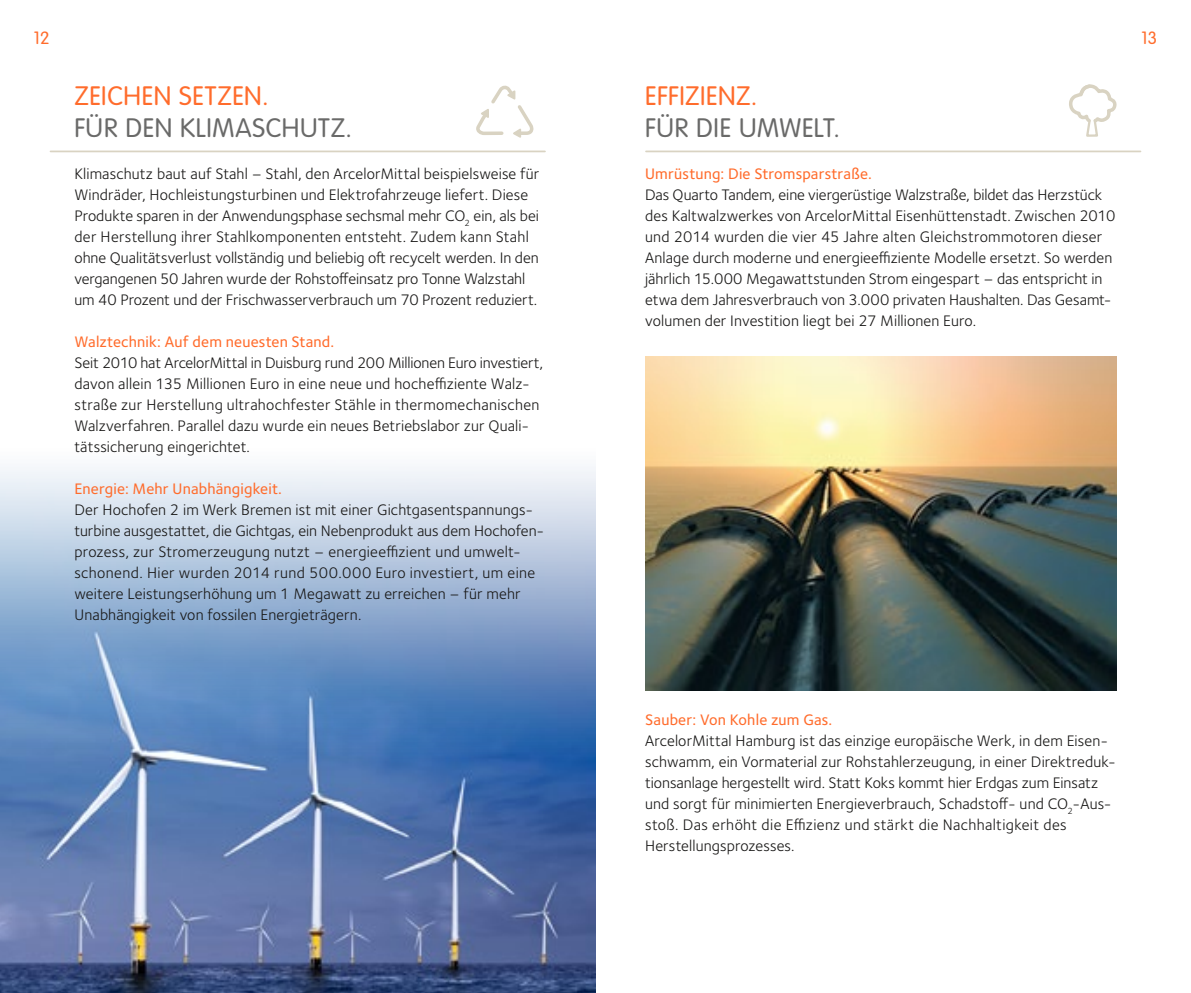
<style>
.page{position:relative;width:1191px;height:993px;background:#fff}
.page>*{position:absolute;margin:0;border:0;box-sizing:border-box;transform-origin:0 0}
.Head{font:300 26.25px "VAG Rounded";letter-spacing:.025em;color:#6a6a69}
.Head-2{font:300 26.25px "VAG Rounded";letter-spacing:.015em;color:#ff6c2c}
.t1{font:300 17.5px "VAG Rounded";color:#ff6c2c}
.Fließtext{font:15.75px/21px "Foundry Sterling";letter-spacing:.005em;color:#181716}
.Subhead{font:500 15.75px "Foundry Sterling";letter-spacing:.01em;color:#ff6c2c}
</style>
<div class="page">
<hr style="left:646px;top:150px;width:494px;height:2px;background:#d9d3c2">
<img style="left:0;top:467px;width:595px;height:525px">
<hr style="left:50px;top:150px;width:495px;height:2px;background:#d9d3c2">
<img style="left:645px;top:357px;width:471px;height:333px">
<svg style="left:1069px;top:84px;width:47px;height:53px"></svg>
<svg style="left:476px;top:86px;width:58px;height:52px"></svg>
<p class="t1" style="left:34px;top:27px;width:17px">12</p>
<p class="t1" style="left:1141px;top:27px;width:17px">13</p>
<p class="Head-2" style="left:74px;top:81px;width:196px">ZEICHEN SETZEN.</p>
<p class="Head" style="left:74px;top:112px;width:279px">FÜR DEN KLIMASCHUTZ.</p>
<p class="Fließtext" style="left:74px;top:163px;width:466px">Klimaschutz baut auf Stahl – Stahl, den ArcelorMittal beispielsweise für Windräder, Hochleistungsturbinen und Elektrofahrzeuge liefert. Diese Produkte sparen in der Anwendungsphase sechsmal mehr CO<sub>2</sub> ein, als bei der Herstellung ihrer Stahlkomponenten entsteht. Zudem kann Stahl ohne Qualitätsverlust vollständig und beliebig oft recycelt werden. In den vergangenen 50 Jahren wurde der Rohstoffeinsatz pro Tonne Walzstahl um 40 Prozent und der Frischwasserverbrauch um 70 Prozent reduziert.</p>
<p class="Subhead" style="left:74px;top:332px;width:261px">Walztechnik: Auf dem neuesten Stand.</p>
<p class="Fließtext" style="left:74px;top:352px;width:470px">Seit 2010 hat ArcelorMittal in Duisburg rund 200 Millionen Euro investiert, davon allein 135 Millionen Euro in eine neue und hocheffiziente Walz&shy;straße zur Herstellung ultrahochfester Stähle in thermomechanischen Walzverfahren. Parallel dazu wurde ein neues Betriebslabor zur Quali&shy;tätssicherung eingerichtet.</p>
<p class="Subhead" style="left:74px;top:479px;width:209px">Energie: Mehr Unabhängigkeit.</p>
<p class="Fließtext" style="left:74px;top:499px;width:467px">Der Hochofen 2 im Werk Bremen ist mit einer Gichtgasentspannungs&shy;turbine ausgestattet, die Gichtgas, ein Nebenprodukt aus dem Hochofen-- prozess, zur Stromerzeugung nutzt – energieeffizient und umwelt&shy;schonend. Hier wurden 2014 rund 500.000 Euro investiert, um eine weitere Leistungserhöhung um 1 Megawatt zu erreichen – für mehr Unabhängigkeit von fossilen Energieträgern.</p>
<p class="Head-2" style="left:645px;top:81px;width:114px">EFFIZIENZ.</p>
<p class="Head" style="left:645px;top:112px;width:196px">FÜR DIE UMWELT.</p>
<p class="Subhead" style="left:645px;top:164px;width:228px">Umrüstung: Die Stromsparstraße.</p>
<p class="Fließtext" style="left:645px;top:184px;width:472px">Das Quarto Tandem, eine viergerüstige Walzstraße, bildet das Herzstück des Kaltwalzwerkes von ArcelorMittal Eisenhüttenstadt. Zwischen 2010 und 2014 wurden die vier 45 Jahre alten Gleichstrommotoren dieser Anlage durch moderne und energieeffiziente Modelle ersetzt. So werden jährlich 15.000 Megawattstunden Strom eingespart – das entspricht in etwa dem Jahresverbrauch von 3.000 privaten Haushalten. Das Gesamt&shy;volumen der Investition liegt bei 27 Millionen Euro.</p>
<p class="Subhead" style="left:645px;top:710px;width:189px">Sauber: Von Kohle zum Gas.</p>
<p class="Fließtext" style="left:645px;top:730px;width:469px">ArcelorMittal Hamburg ist das einzige europäische Werk, in dem Eisen&shy;schwamm, ein Vormaterial zur Rohstahlerzeugung, in einer Direktreduk&shy;tionsanlage hergestellt wird. Statt Koks kommt hier Erdgas zum Einsatz und sorgt für minimierten Energieverbrauch, Schadstoff- und CO<sub>2</sub>-Aus&shy;stoß. Das erhöht die Effizienz und stärkt die Nachhaltigkeit des Herstellungsprozesses.</p>
</div>
